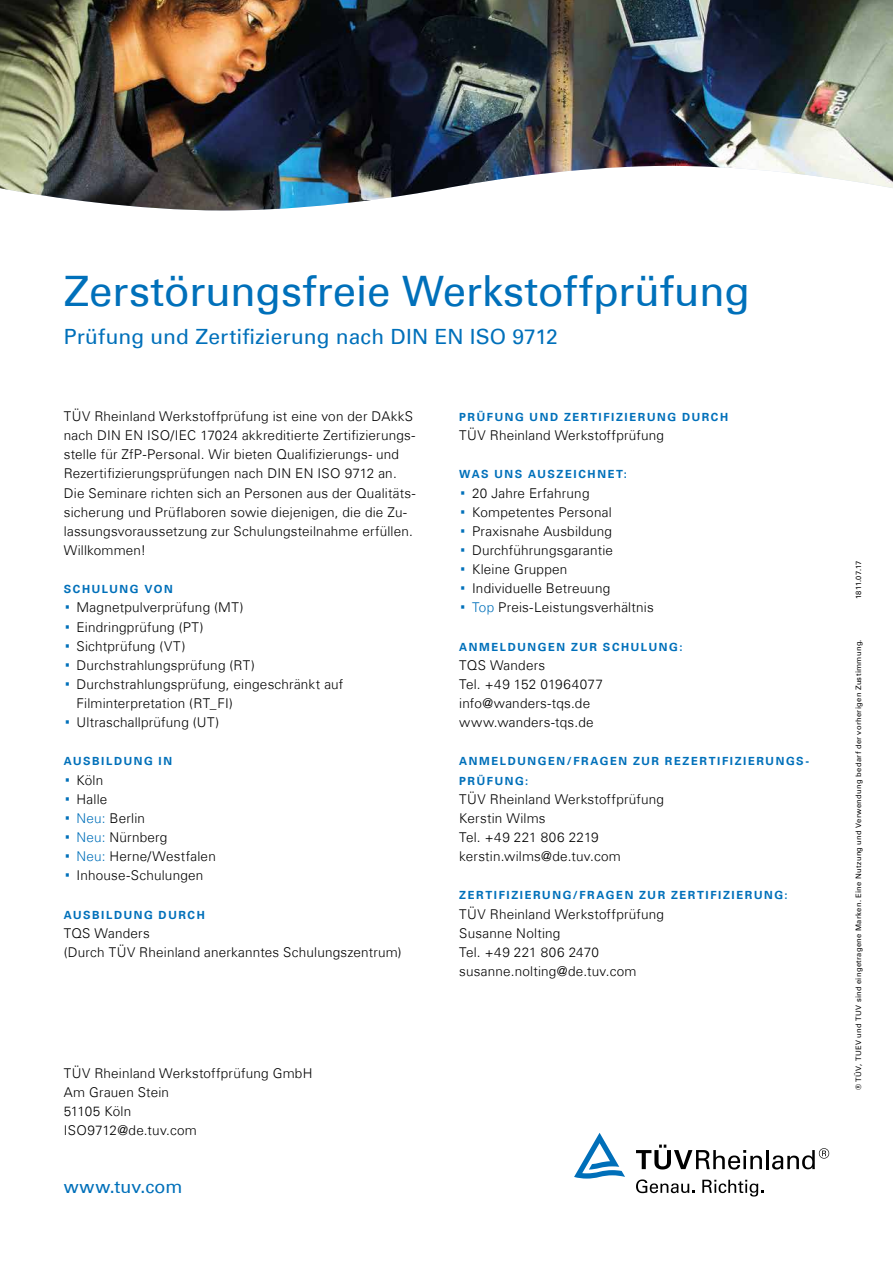
<style>
.page{position:relative;width:893px;height:1263px;background:#fff}
.page>*{position:absolute;margin:0;border:0;box-sizing:border-box;transform-origin:0 0}
.t1{font:42px "Univers Com 55 Roman";letter-spacing:-.005em;color:#0070ba}
.t2{font:21px "Univers Com 55 Roman";letter-spacing:.005em;color:#0070ba}
.t3{font:18px "Univers Com 55 Roman";letter-spacing:.01em;color:#0070ba}
.t4{font:300 13.5px/19.2px "Univers Com 45";letter-spacing:.015em;color:#000}
.t5{font:700 11.25px/19.2px "Univers Com 65";letter-spacing:.145em;color:#0070ba}
.t6{font:7.5px "Univers Com 55 Roman";letter-spacing:.05em;color:#000}
.s1{font-family:"Univers Com 55 Roman";font-weight:400;font-size:27px;color:#0070ba}
.s2{color:#0070ba}
</style>
<div class="page">
<svg style="left:636px;top:1144px;width:126px;height:25px"></svg>
<hr style="left:766px;top:1150px;width:3px;height:19px;background:#000">
<svg style="left:772px;top:1148px;width:57px;height:21px"></svg>
<svg style="left:636px;top:1179px;width:58px;height:14px"></svg>
<svg style="left:702px;top:1180px;width:61px;height:16px"></svg>
<svg style="left:574px;top:1133px;width:51px;height:45px"></svg>
<img style="left:0;top:0;width:893px;height:210px">
<h1 class="t1" style="left:64px;top:266px;width:688px">Zerstörungsfreie Werkstoffprüfung</h1>
<h2 class="t2" style="left:64px;top:324px;width:496px">Prüfung und Zertifizierung nach DIN EN ISO 9712</h2>
<p class="t4" style="left:64px;top:407px;width:353px">TÜV Rheinland Werkstoffprüfung ist eine von der DAkkS nach DIN EN ISO/IEC 17024 akkreditierte Zertifizierungs&shy;stelle für ZfP-Personal. Wir bieten Qualifizierungs- und Rezertifizierungsprüfungen nach DIN EN ISO 9712 an.<br>Die Seminare richten sich an Personen aus der Qualitäts&shy;sicherung und Prüflaboren sowie diejenigen, die die Zu&shy;lassungsvoraussetzung zur Schulungsteilnahme erfüllen.<br>Willkommen!</p>
<p class="t5" style="left:64px;top:580px;width:111px">SCHULUNG VON</p>
<p class="t4" style="left:64px;top:598px;width:181px"><span class="s1">·</span> Magnetpulverprüfung (MT)</p>
<p class="t4" style="left:64px;top:617px;width:141px"><span class="s1">·</span> Eindringprüfung (PT)</p>
<p class="t4" style="left:64px;top:636px;width:123px"><span class="s1">·</span> Sichtprüfung (VT)</p>
<p class="t4" style="left:64px;top:655px;width:193px"><span class="s1">·</span> Durchstrahlungsprüfung (RT)</p>
<p class="t4" style="left:64px;top:674px;width:281px"><span class="s1">·</span> Durchstrahlungsprüfung, eingeschränkt auf</p>
<p class="t4" style="left:77px;top:694px;width:158px">Filminterpretation (RT_FI)</p>
<p class="t4" style="left:64px;top:713px;width:157px"><span class="s1">·</span> Ultraschallprüfung (UT)</p>
<p class="t5" style="left:64px;top:752px;width:110px">AUSBILDUNG IN</p>
<p class="t4" style="left:64px;top:770px;width:154px"><span class="s1">·</span> Köln<br><span class="s1">·</span> Halle<br><span class="s1">·</span> <span class="s2">Neu:</span> Berlin<br><span class="s1">·</span> <span class="s2">Neu:</span> Nürnberg<br><span class="s1">·</span> <span class="s2">Neu:</span> Herne/Westfalen <span class="s1">·</span> Inhouse-Schulungen</p>
<p class="t5" style="left:64px;top:905px;width:142px">AUSBILDUNG DURCH</p>
<p class="t4" style="left:64px;top:923px;width:339px">TQS Wanders<br>(Durch TÜV Rheinland anerkanntes Schulungszentrum)</p>
<p class="t4" style="left:64px;top:1063px;width:250px">TÜV Rheinland Werkstoffprüfung GmbH<br>Am Grauen Stein<br>51105 Köln<br>ISO9712@de.tuv.com</p>
<h3 class="t3" style="left:64px;top:1175px;width:120px">www.tuv.com</h3>
<p class="t5" style="left:459px;top:407px;width:270px">PRÜFUNG UND ZERTIFIZIERUNG DURCH</p>
<p class="t4" style="left:459px;top:426px;width:206px">TÜV Rheinland Werkstoffprüfung</p>
<p class="t5" style="left:459px;top:465px;width:169px">WAS UNS AUSZEICHNET:</p>
<p class="t4" style="left:459px;top:483px;width:196px"><span class="s1">·</span> 20 Jahre Erfahrung<br><span class="s1">·</span> Kompetentes Personal<br><span class="s1">·</span> Praxisnahe Ausbildung<br><span class="s1">·</span> Durchführungsgarantie<br><span class="s1">·</span> Kleine Gruppen<br><span class="s1">·</span> Individuelle Betreuung<br><span class="s1">·</span> <span class="s2">Top</span> Preis-Leistungsverhältnis</p>
<p class="t5" style="left:459px;top:637px;width:225px">ANMELDUNGEN ZUR SCHULUNG:</p>
<p class="t4" style="left:459px;top:655px;width:145px">TQS Wanders<br>Tel. +49 152 01964077 info@wanders-tqs.de www.wanders-tqs.de</p>
<p class="t5" style="left:459px;top:752px;width:352px">ANMELDUNGEN/FRAGEN ZUR REZERTIFIZIERUNGS-<br>PRÜFUNG:</p>
<p class="t4" style="left:459px;top:789px;width:206px">TÜV Rheinland Werkstoffprüfung<br>Kerstin Wilms<br>Tel. +49 221 806 2219 kerstin.wilms@de.tuv.com</p>
<p class="t5" style="left:459px;top:886px;width:330px">ZERTIFIZIERUNG/FRAGEN ZUR ZERTIFIZIERUNG:</p>
<p class="t4" style="left:459px;top:904px;width:206px">TÜV Rheinland Werkstoffprüfung<br>Susanne Nolting<br>Tel. +49 221 806 2470 susanne.nolting@de.tuv.com</p>
<p class="t6" style="left:854px;top:599px;width:39px;rotate:-90deg">1811.07.17</p>
<p class="t6" style="left:854px;top:1090px;width:452px;rotate:-90deg">® TÜV, TUEV und TUV sind eingetragene Marken. Eine Nutzung und Verwendung bedarf der vorherigen Zustimmung.</p>
</div>
